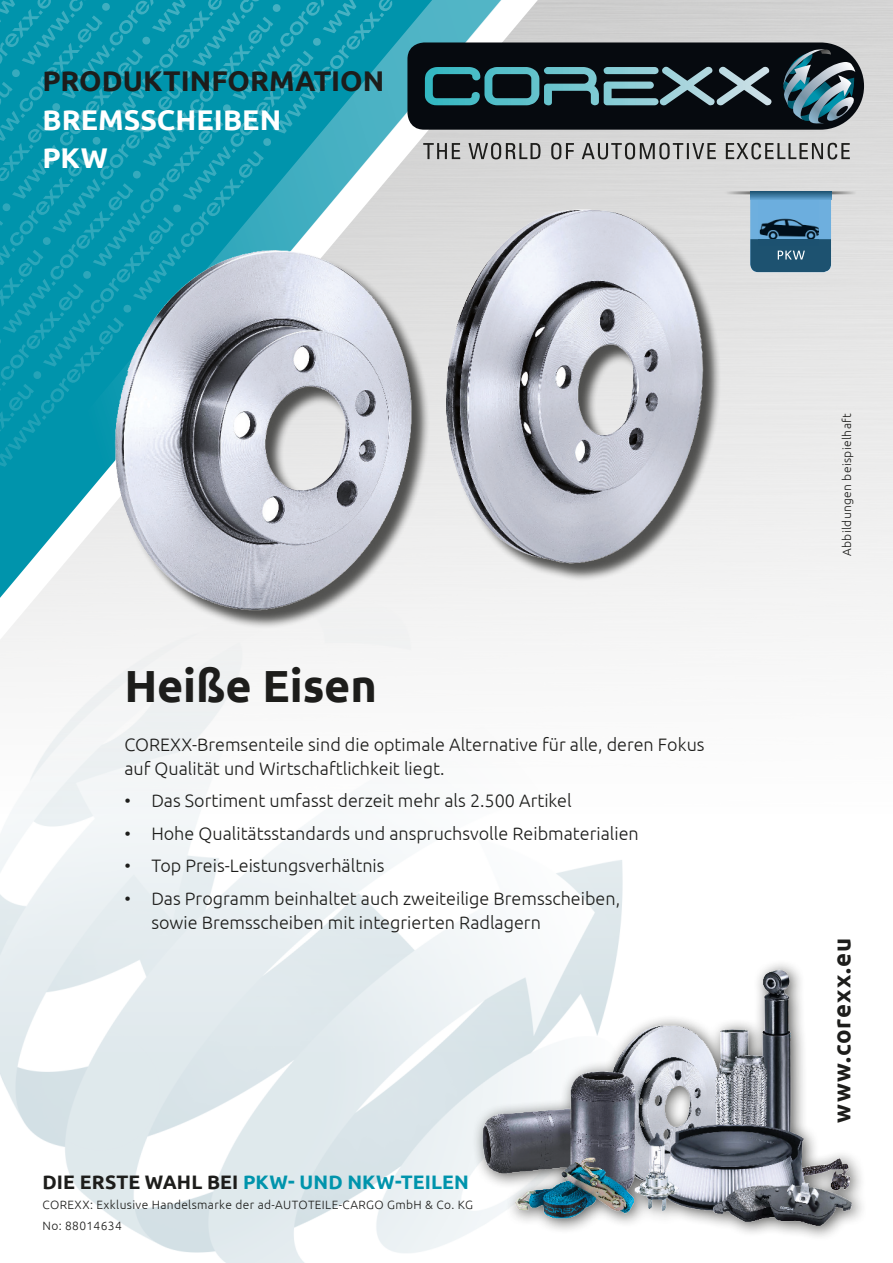
<style>
.page{position:relative;width:893px;height:1263px;background:#fff}
.page>*{position:absolute;margin:0;border:0;box-sizing:border-box;transform-origin:0 0}
.Überschrift_30{font:700 45px "Ubuntu";letter-spacing:-.005em;color:#1d1d1b}
.Titel{font:700 28.5px "Ubuntu";color:#1d1d1b}
.Titel_weiß{font:700 28.5px "Ubuntu";color:#fff}
.t1{font:700 24px "Ubuntu";letter-spacing:.03em;color:#1d1d1b}
.t2{font:700 19.5px "Ubuntu";letter-spacing:.005em;color:#0094ac}
.Text_12_light{font:300 18px/24px "Ubuntu";color:#1d1d1b}
.Fußnote___Abb__beisp{font:300 12px "Ubuntu";letter-spacing:.03em;color:#1d1d1b}
.s1{color:#1d1d1b}
</style>
<div class="page">
<img style="left:0;top:828px;width:623px;height:435px">
<img style="left:0;top:0;width:893px;height:814px">
<svg style="left:0;top:0;width:418px;height:430px;background:#0897ae"></svg>
<svg style="left:0;top:0;width:401px;height:397px;background:#0696ae"></svg>
<svg style="left:0;top:0;width:363px;height:360px;background:#0d99b0"></svg>
<img style="left:473px;top:958px;width:389px;height:283px">
<div style="left:118px;top:211px;width:603px;height:418px;background:#1d1d1b;opacity:.75"></div>
<img style="left:111px;top:204px;width:597px;height:411px">
<svg style="left:336px;top:43px;width:528px;height:461px;background:#a7b0b6"></svg>
<p class="Titel" style="left:43px;top:64px;width:343px">PRODUKTINFORMATION</p>
<p class="Titel_weiß" style="left:43px;top:102px;width:240px">BREMSSCHEIBEN</p>
<p class="Titel_weiß" style="left:43px;top:141px;width:67px">PKW</p>
<p class="Überschrift_30" style="left:124px;top:659px;width:254px">Heiße Eisen</p>
<p class="Text_12_light" style="left:124px;top:732px;width:582px">COREXX-Bremsenteile sind die optimale Alternative für alle, deren Fokus auf Qualität und Wirtschaftlichkeit liegt.</p>
<p class="Text_12_light" style="left:124px;top:788px;width:449px">• Das Sortiment umfasst derzeit mehr als 2.500 Artikel</p>
<p class="Text_12_light" style="left:124px;top:821px;width:516px">• Hohe Qualitätsstandards und anspruchsvolle Reibmaterialien</p>
<p class="Text_12_light" style="left:124px;top:853px;width:262px">• Top Preis-Leistungsverhältnis</p>
<p class="Text_12_light" style="left:151px;top:886px;width:470px;text-indent:-27px">• Das Programm beinhaltet auch zweiteilige Bremsscheiben, sowie Bremsscheiben mit integrierten Radlagern</p>
<p class="t2" style="left:43px;top:1170px;width:428px"><span class="s1">DIE ERSTE WAHL BEI</span> PKW- UND NKW-TEILEN</p>
<p class="Fußnote___Abb__beisp" style="left:43px;top:1197px;width:432px">COREXX: Exklusive Handelsmarke der ad-AUTOTEILE-CARGO GmbH &amp; Co. KG</p>
<p class="Fußnote___Abb__beisp" style="left:43px;top:1218px;width:81px">No: 88014634</p>
<p class="Fußnote___Abb__beisp" style="left:840px;top:556px;width:144px;rotate:-90deg">Abbildungen beispielhaft</p>
<p class="t1" style="left:827px;top:1123px;width:186px;rotate:-90deg">www.corexx.eu</p>
</div>
